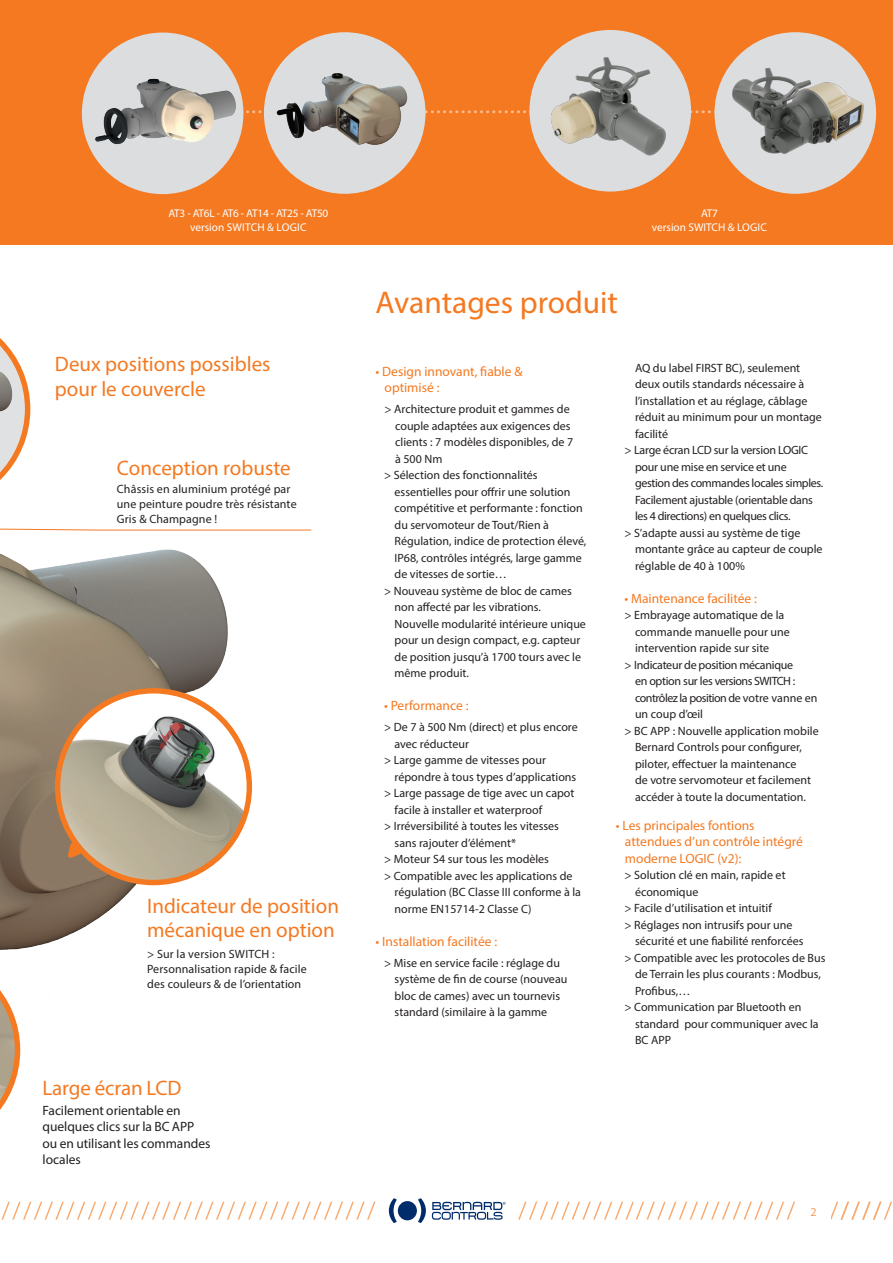
<style>
.page{position:relative;width:893px;height:1263px;background:#fff}
.page>*{position:absolute;margin:0;border:0;box-sizing:border-box;transform-origin:0 0}
.t1{font:31.5px "Myriad Pro";color:#f47921}
.t2{font:21px/24px "Myriad Pro";color:#f47921}
.t3{font:13.5px/16.5px "Myriad Pro";color:#f47921}
.t4{font:13.5px/16.5px "Myriad Pro";color:#231f20}
.t5{font:12px/16.5px "Myriad Pro";color:#231f20}
.t6{font:12px/16.5px "Myriad Pro";letter-spacing:-.02em;color:#231f20}
.t7{font:12px/16.5px "Myriad Pro";letter-spacing:-.025em;color:#231f20}
.t8{font:12px "Myriad Pro";letter-spacing:.02em;color:#231f20}
.t9{font:12px "Myriad Pro";color:#f89d5b}
.t10{font:11.25px/13.5px "Myriad Pro";letter-spacing:-.005em;color:#fff;text-align:center}
</style>
<div class="page">
<div style="left:0;top:0;width:893px;height:244px;background:#f47921"></div>
<img style="left:0;top:402px;width:236px;height:654px">
<svg style="left:0;top:338px;width:30px;height:170px"></svg>
<svg style="left:0;top:951px;width:20px;height:159px"></svg>
<svg style="left:243px;top:110px;width:468px;height:3px"></svg>
<svg style="left:418px;top:1198px;width:8px;height:25px"></svg>
<svg style="left:389px;top:1198px;width:8px;height:25px"></svg>
<div style="left:398px;top:1201px;width:19px;height:19px;background:#002c6b;border-radius:50%"></div>
<svg style="left:432px;top:1202px;width:74px;height:18px"></svg>
<svg style="left:1px;top:1202px;width:374px;height:17px"></svg>
<svg style="left:518px;top:1202px;width:374px;height:17px"></svg>
<div style="left:797px;top:1201px;width:33px;height:20px;background:#fff"></div>
<svg style="left:0;top:527px;width:312px;height:4px"></svg>
<img style="left:58px;top:691px;width:191px;height:191px;border-radius:96px">
<div style="left:55px;top:688px;width:197px;height:197px;border:5px solid #f47921;border-radius:50%"></div>
<svg style="left:67px;top:841px;width:15px;height:17px"></svg>
<div style="left:264px;top:32px;width:161px;height:162px;background:#dcdddf;border-radius:50%"></div>
<img style="left:270px;top:56px;width:141px;height:107px">
<div style="left:82px;top:33px;width:161px;height:161px;background:#dcdddf;border-radius:50%"></div>
<img style="left:82px;top:55px;width:161px;height:101px">
<div style="left:529px;top:30px;width:162px;height:162px;background:#dcdddf;border-radius:50%"></div>
<img style="left:529px;top:53px;width:162px;height:112px">
<div style="left:714px;top:32px;width:162px;height:162px;background:#dcdddf;border-radius:50%"></div>
<img style="left:714px;top:64px;width:162px;height:94px">
<p class="t10" style="left:168px;top:207px;width:161px">AT3 - AT6L - AT6 - AT14 - AT25 - AT50 version SWITCH &amp; LOGIC</p>
<p class="t10" style="left:652px;top:207px;width:117px">AT7<br>version SWITCH &amp; LOGIC</p>
<p class="t2" style="left:55px;top:352px;width:217px">Deux positions possibles</p>
<p class="t2" style="left:55px;top:377px;width:152px">pour le couvercle</p>
<p class="t2" style="left:117px;top:455px;width:175px">Conception robuste</p>
<p class="t5" style="left:117px;top:480px;width:175px">Châssis en aluminium protégé par</p>
<p class="t5" style="left:117px;top:496px;width:181px;line-height:15px">une peinture poudre très résistante<br>Gris &amp; Champagne !</p>
<p class="t2" style="left:147px;top:894px;width:193px">Indicateur de position mécanique en option</p>
<p class="t8" style="left:147px;top:946px;width:129px">&gt; Sur la version SWITCH :</p>
<p class="t5" style="left:147px;top:961px;width:161px;line-height:15px">Personnalisation rapide &amp; facile des couleurs &amp; de l’orientation</p>
<p class="t2" style="left:42px;top:1075px;width:140px">Large écran LCD</p>
<p class="t4" style="left:42px;top:1101px;width:170px">Facilement orientable en quelques clics sur la BC APP ou en utilisant les commandes locales</p>
<p class="t1" style="left:376px;top:283px;width:244px">Avantages produit</p>
<p class="t3" style="left:385px;top:363px;width:139px;text-indent:-9px">• Design innovant, fiable &amp; optimisé :</p>
<p class="t5" style="left:395px;top:401px;width:180px;text-indent:-11px">&gt; Architecture produit et gammes de couple adaptées aux exigences des clients : 7 modèles disponibles, de 7 à 500 Nm</p>
<p class="t5" style="left:395px;top:467px;width:193px;text-indent:-11px">&gt; Sélection des fonctionnalités essentielles pour offrir une solution compétitive et performante : fonction du servomoteur de Tout/Rien à Régulation, indice de protection élevé, IP68, contrôles intégrés, large gamme de vitesses de sortie…</p>
<p class="t5" style="left:395px;top:582px;width:193px;text-indent:-11px">&gt; Nouveau système de bloc de cames non affecté par les vibrations.<br>Nouvelle modularité intérieure unique pour un design compact, e.g. capteur de position jusqu’à 1700 tours avec le même produit.</p>
<p class="t3" style="left:384px;top:697px;width:86px">• Performance :</p>
<p class="t5" style="left:395px;top:719px;width:185px;text-indent:-11px">&gt; De 7 à 500 Nm (direct) et plus encore avec réducteur</p>
<p class="t5" style="left:395px;top:752px;width:183px;text-indent:-11px">&gt; Large gamme de vitesses pour répondre à tous types d’applications</p>
<p class="t5" style="left:395px;top:785px;width:181px;text-indent:-11px">&gt; Large passage de tige avec un capot facile à installer et waterproof</p>
<p class="t5" style="left:395px;top:818px;width:166px;text-indent:-11px">&gt; Irréversibilité à toutes les vitesses sans rajouter d’élément*</p>
<p class="t5" style="left:384px;top:851px;width:166px">&gt; Moteur S4 sur tous les modèles</p>
<p class="t5" style="left:395px;top:867px;width:188px;text-indent:-11px">&gt; Compatible avec les applications de régulation (BC Classe III conforme à la norme EN15714-2 Classe C)</p>
<p class="t3" style="left:376px;top:933px;width:123px">• Installation facilitée :</p>
<p class="t5" style="left:395px;top:954px;width:174px;text-indent:-11px">&gt; Mise en service facile : réglage du système de fin de course (nouveau bloc de cames) avec un tournevis standard (similaire à la gamme</p>
<p class="t5" style="left:635px;top:359px;width:188px">AQ du label FIRST BC), seulement deux outils standards nécessaire à l’installation et au réglage, câblage réduit au minimum pour un montage facilité</p>
<p class="t6" style="left:635px;top:442px;width:190px;text-indent:-11px">&gt; Large écran LCD sur la version LOGIC pour une mise en service et une gestion des commandes locales simples.<br>Facilement ajustable (orientable dans les 4 directions) en quelques clics.</p>
<p class="t5" style="left:635px;top:524px;width:189px;text-indent:-11px">&gt; S’adapte aussi au système de tige montante grâce au capteur de couple réglable de 40 à 100%</p>
<p class="t3" style="left:624px;top:590px;width:134px">• Maintenance facilitée :</p>
<p class="t5" style="left:635px;top:607px;width:156px;text-indent:-11px">&gt; Embrayage automatique de la commande manuelle pour une intervention rapide sur site</p>
<p class="t7" style="left:635px;top:656px;width:184px;text-indent:-11px">&gt; Indicateur de position mécanique<br>en option sur les versions SWITCH : contrôlez la position de votre vanne en un coup d’œil</p>
<p class="t5" style="left:635px;top:722px;width:185px;text-indent:-11px">&gt; BC APP : Nouvelle application mobile Bernard Controls pour configurer, piloter, effectuer la maintenance<br>de votre servomoteur et facilement accéder à toute la documentation.</p>
<p class="t3" style="left:625px;top:817px;width:179px;text-indent:-9px">• Les principales fontions attendues d’un contrôle intégré moderne LOGIC (v2):</p>
<p class="t5" style="left:635px;top:867px;width:152px;text-indent:-11px">&gt; Solution clé en main, rapide et économique</p>
<p class="t5" style="left:624px;top:900px;width:149px">&gt; Facile d’utilisation et intuitif</p>
<p class="t5" style="left:635px;top:916px;width:170px;text-indent:-11px">&gt; Réglages non intrusifs pour une sécurité et une fiabilité renforcées</p>
<p class="t5" style="left:635px;top:949px;width:192px;text-indent:-11px">&gt; Compatible avec les protocoles de Bus de Terrain les plus courants : Modbus,<br>Profibus,…</p>
<p class="t5" style="left:635px;top:999px;width:185px;text-indent:-11px">&gt; Communication par Bluetooth en standard pour communiquer avec la<br>BC APP</p>
<p class="t9" style="left:811px;top:1204px;width:8px">2</p>
</div>
